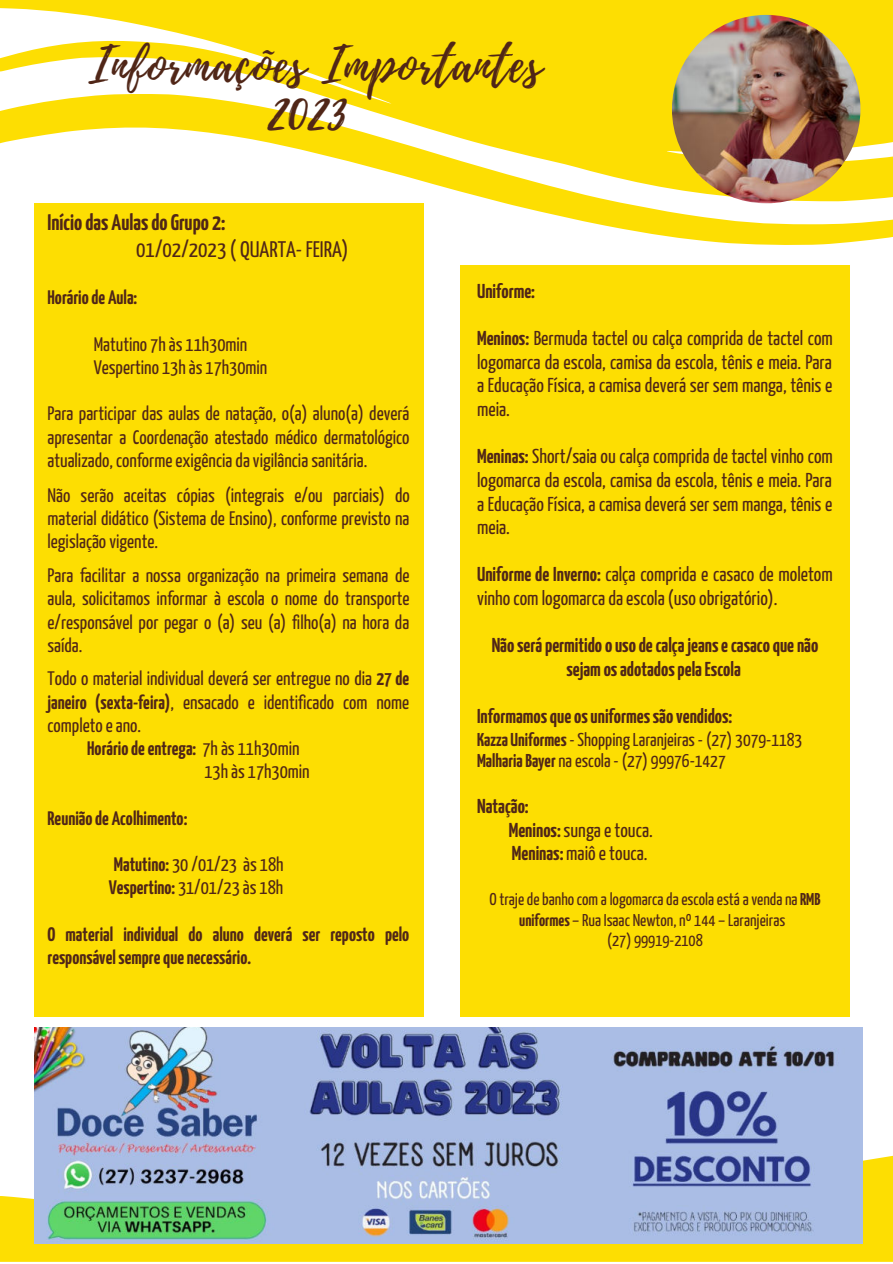
<style>
.page{position:relative;width:893px;height:1264px;background:#fff}
.page>*{position:absolute;margin:0;border:0;box-sizing:border-box;transform-origin:0 0}
.t1{font:49.5px/45px "Playlist Script";letter-spacing:.02em;color:#502617;text-align:center}
.t2{font:22.5px "Yanone Kaffeesatz";color:#502617}
.t3{font:700 22.5px "Yanone Kaffeesatz";color:#502617}
.t4{font:20.1px/23.5px "Yanone Kaffeesatz";color:#502617;text-align:justify}
.t5{font:700 20.1px/23.5px "Yanone Kaffeesatz";color:#502617;text-align:center}
.t6{font:19.5px/23.2px "Yanone Kaffeesatz";color:#502617;text-align:justify}
.t7{font:700 19.5px/23.2px "Yanone Kaffeesatz";color:#502617}
.t8{font:18.45px/21.3px "Yanone Kaffeesatz";color:#502617}
.t9{font:17.1px/20.2px "Yanone Kaffeesatz";color:#502617;text-align:center}
.s1{font-weight:700}
.s2{font-weight:400}
</style>
<div class="page">
<svg style="left:423px;top:201px;width:469px;height:45px"></svg>
<svg style="left:0;top:0;width:892px;height:201px;fill:#fdde02"></svg>
<img style="left:672px;top:15px;width:188px;height:188px;border-radius:50%">
<div style="left:34px;top:203px;width:389px;height:813px;background:#fdde02"></div>
<div style="left:460px;top:265px;width:389px;height:751px;background:#fdde02"></div>
<svg style="left:0;top:1146px;width:892px;height:115px;background:#f9df23"></svg>
<img style="left:34px;top:1027px;width:828px;height:216px">
<h1 class="t1" style="left:88px;top:44px;width:454px">Informações Importantes<br>2023</h1>
<p class="t3" style="left:47px;top:206px;width:179px">Início das Aulas do Grupo 2:</p>
<p class="t2" style="left:136px;top:233px;width:214px">01/02/2023 ( QUARTA- FEIRA)</p>
<p class="t7" style="left:47px;top:285px;width:91px">Horário de Aula:</p>
<p class="t6" style="left:94px;top:331px;width:175px">Matutino 7h às 11h30min<br>Vespertino 13h às 17h30min</p>
<p class="t6" style="left:47px;top:401px;width:363px">Para participar das aulas de natação, o(a) aluno(a) deverá apresentar a Coordenação atestado médico dermatológico atualizado, conforme exigência da vigilância sanitária.</p>
<p class="t6" style="left:47px;top:482px;width:364px">Não serão aceitas cópias (integrais e/ou parciais) do material didático (Sistema de Ensino), conforme previsto na legislação vigente.</p>
<p class="t6" style="left:47px;top:562px;width:363px">Para facilitar a nossa organização na primeira semana de aula, solicitamos informar à escola o nome do transporte e/responsável por pegar o (a) seu (a) filho(a) na hora da saída.</p>
<p class="t6" style="left:47px;top:666px;width:363px">Todo o material individual deverá ser entregue no dia <span class="s1">27 de</span></p>
<p class="t6" style="left:47px;top:689px;width:363px"><span class="s1">janeiro (sexta-feira)</span>, ensacado e identificado com nome</p>
<p class="t6" style="left:47px;top:712px;width:95px">completo e ano.</p>
<p class="t7" style="left:87px;top:735px;width:214px">Horário de entrega: <span class="s2">7h às 11h30min</span></p>
<p class="t6" style="left:204px;top:758px;width:107px">13h às 17h30min</p>
<p class="t7" style="left:47px;top:805px;width:141px">Reunião de Acolhimento:</p>
<p class="t6" style="left:109px;top:851px;width:176px"><span class="s1">Matutino:</span> 30 /01/23 às 18h<br><span class="s1">Vespertino:</span> 31/01/23 às 18h</p>
<p class="t7" style="left:47px;top:921px;width:363px">O material individual do aluno deverá ser reposto pelo responsável sempre que necessário.</p>
<p class="t5" style="left:477px;top:278px;width:59px">Uniforme:</p>
<p class="t4" style="left:477px;top:325px;width:357px"><span class="s1">Meninos:</span> Bermuda tactel ou calça comprida de tactel com logomarca da escola, camisa da escola, tênis e meia. Para a Educação Física, a camisa deverá ser sem manga, tênis e meia.</p>
<p class="t4" style="left:477px;top:443px;width:357px"><span class="s1">Meninas:</span> Short/saia ou calça comprida de tactel vinho com logomarca da escola, camisa da escola, tênis e meia. Para a Educação Física, a camisa deverá ser sem manga, tênis e meia.</p>
<p class="t4" style="left:477px;top:561px;width:357px"><span class="s1">Uniforme de Inverno:</span> calça comprida e casaco de moletom vinho com logomarca da escola (uso obrigatório).</p>
<p class="t5" style="left:491px;top:632px;width:328px">Não será permitido o uso de calça jeans e casaco que não sejam os adotados pela Escola</p>
<p class="t5" style="left:477px;top:703px;width:257px">Informamos que os uniformes são vendidos:</p>
<p class="t8" style="left:477px;top:727px;width:327px"><span class="s1">Kazza Uniformes</span> - Shopping Laranjeiras - (27) 3079-1183<br><span class="s1">Malharia Bayer</span> na escola - (27) 99976-1427</p>
<p class="t5" style="left:508px;top:793px;width:145px;text-align:left;text-indent:-32px">Natação:<br>Meninos: <span class="s2">sunga e touca.<br></span>Meninas: <span class="s2">maiô e touca.</span></p>
<p class="t9" style="left:489px;top:888px;width:332px">O traje de banho com a logomarca da escola está a venda na <span class="s1">RMB uniformes</span> – Rua Isaac Newton, nº 144 – Laranjeiras<br>(27) 99919-2108</p>
</div>
